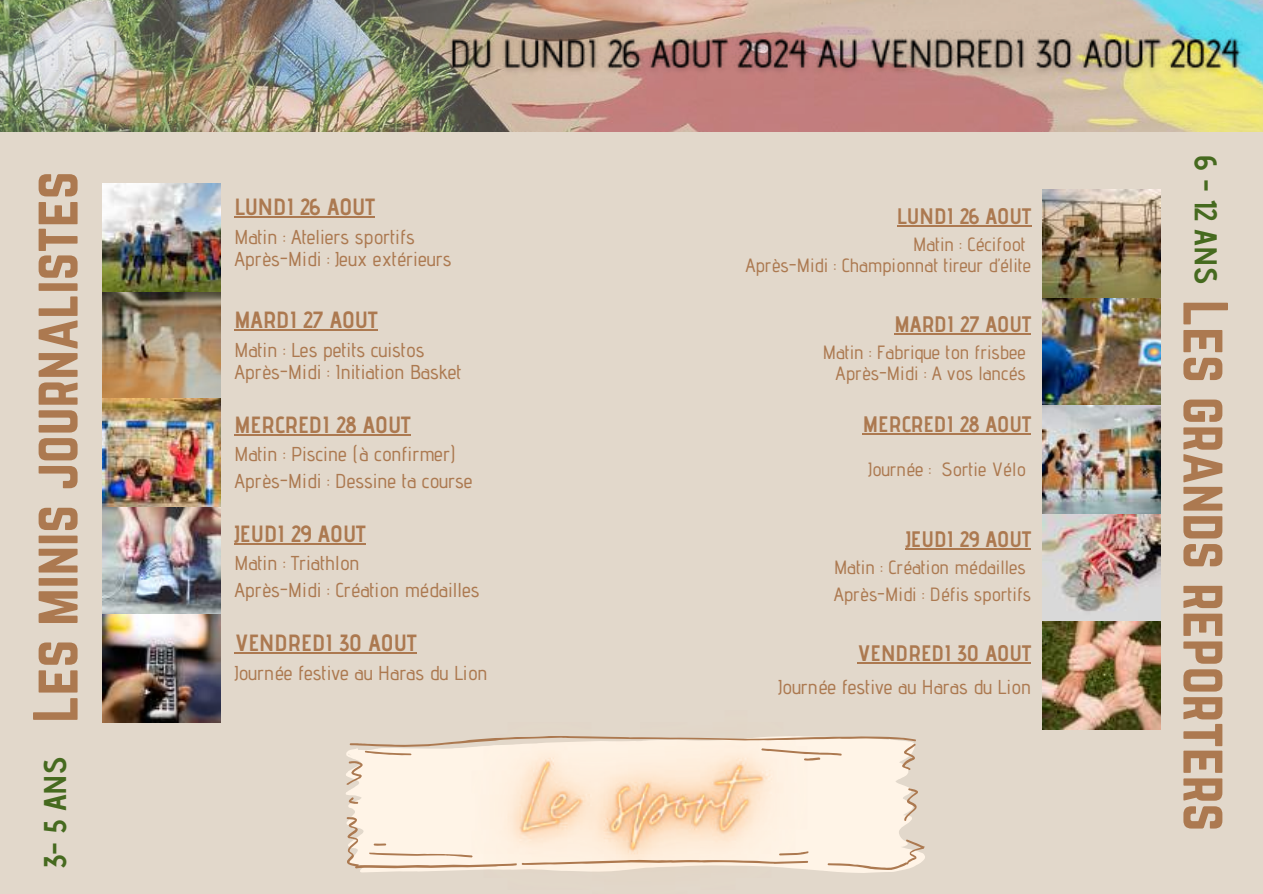
<style>
.page{position:relative;width:1263px;height:894px;background:#fff}
.page>*{position:absolute;margin:0;border:0;box-sizing:border-box;transform-origin:0 0}
.t1{font:55.65px "Norwester";color:#ac7950}
.t2{font:700 31.5px "Advent Pro";color:#466a1f}
.t3{font:700 23.4px "Advent Pro";color:#ac7950}
.t4{font:700 22.35px "Advent Pro";color:#ac7950}
.t5{font:500 20.1px/22.4px "Advent Pro";color:#ac7950}
.t6{font:500 19.2px/21.3px "Advent Pro";color:#ac7950;text-align:right}
</style>
<div class="page">
<div style="left:0;top:0;width:1263px;height:893px;background:#e2d8cb"></div>
<img style="left:102px;top:183px;width:118px;height:539px">
<img style="left:0;top:0;width:1263px;height:131px">
<img style="left:1042px;top:189px;width:118px;height:540px">
<svg style="left:346px;top:737px;width:579px;height:134px"></svg>
<hr style="left:234px;top:434px;width:177px;height:1px;background:#ac7950">
<hr style="left:234px;top:217px;width:141px;height:1px;background:#ac7950">
<hr style="left:234px;top:329px;width:144px;height:1px;background:#ac7950">
<hr style="left:234px;top:652px;width:182px;height:1px;background:#ac7950">
<hr style="left:234px;top:543px;width:132px;height:1px;background:#ac7950">
<img style="left:442px;top:31px;width:806px;height:49px">
<hr style="left:863px;top:433px;width:168px;height:2px;background:#ac7950">
<hr style="left:897px;top:225px;width:134px;height:2px;background:#ac7950">
<hr style="left:894px;top:333px;width:137px;height:1px;background:#ac7950">
<hr style="left:857px;top:661px;width:174px;height:2px;background:#ac7950">
<hr style="left:906px;top:548px;width:125px;height:1px;background:#ac7950">
<img style="left:388px;top:652px;width:508px;height:221px">
<h1 class="t1" style="left:22px;top:722px;width:552px;rotate:-90deg">Les minis journalistes</h1>
<h2 class="t2" style="left:36px;top:867px;width:113px;rotate:-90deg">3- 5 ANS</h2>
<p class="t3" style="left:234px;top:193px;width:142px">LUNDI 26 AOUT</p>
<p class="t5" style="left:234px;top:225px;width:219px">Matin : Ateliers sportifs<br>Après-Midi : Jeux extérieurs</p>
<p class="t3" style="left:234px;top:305px;width:145px">MARDI 27 AOUT</p>
<p class="t5" style="left:234px;top:338px;width:229px">Matin : Les petits cuistos<br>Après-Midi : Initiation Basket</p>
<p class="t3" style="left:234px;top:410px;width:178px">MERCREDI 28 AOUT</p>
<p class="t5" style="left:234px;top:440px;width:240px;line-height:26.4px">Matin : Piscine (à confirmer)<br>Après-Midi : Dessine ta course</p>
<p class="t3" style="left:234px;top:519px;width:133px">JEUDI 29 AOUT</p>
<p class="t5" style="left:234px;top:549px;width:247px;line-height:27px">Matin : Triathlon<br>Après-Midi : Création médailles</p>
<p class="t3" style="left:234px;top:628px;width:184px">VENDREDI 30 AOUT</p>
<p class="t5" style="left:234px;top:661px;width:255px">Journée festive au Haras du Lion</p>
<p class="t4" style="left:897px;top:202px;width:136px">LUNDI 26 AOUT</p>
<p class="t6" style="left:745px;top:233px;width:287px">Matin : Cécifoot<br>Après-Midi : Championnat tireur d’élite</p>
<p class="t4" style="left:894px;top:310px;width:138px">MARDI 27 AOUT</p>
<p class="t6" style="left:823px;top:341px;width:204px">Matin : Fabrique ton frisbee<br>Après-Midi : A vos lancés</p>
<p class="t4" style="left:863px;top:410px;width:170px">MERCREDI 28 AOUT</p>
<p class="t6" style="left:868px;top:458px;width:159px">Journée : Sortie Vélo</p>
<p class="t4" style="left:906px;top:525px;width:127px">JEUDI 29 AOUT</p>
<p class="t6" style="left:834px;top:553px;width:199px;line-height:27px;text-align:left">Matin : Création médailles<br>Après-Midi : Défis sportifs</p>
<p class="t4" style="left:857px;top:639px;width:175px">VENDREDI 30 AOUT</p>
<p class="t5" style="left:778px;top:674px;width:255px">Journée festive au Haras du Lion</p>
<h2 class="t2" style="left:1225px;top:156px;width:130px;rotate:90deg">6 - 12 ANS</h2>
<h1 class="t1" style="left:1239px;top:300px;width:532px;rotate:90deg">Les grands reporters</h1>
</div>
